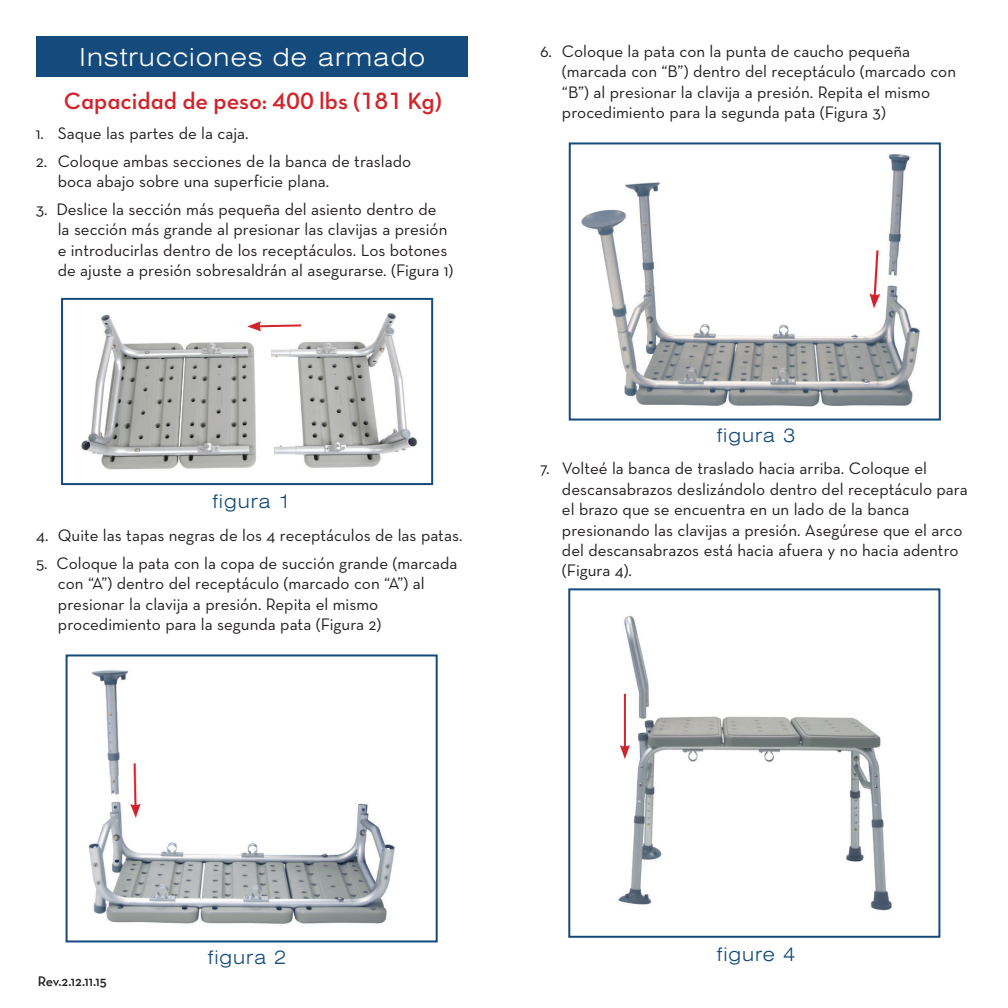
<style>
.page{position:relative;width:1008px;height:1008px;background:#fff}
.page>*{position:absolute;margin:0;border:0;box-sizing:border-box;transform-origin:0 0}
.t1{font:300 expanded 25px "Swiss 721 BT";letter-spacing:.05em;color:#fff}
.t2{font:24px "Neutra Text TFPS Demi Alt";color:#d1232a}
.t3{font:300 expanded 18.8px "Swiss 721 BT";letter-spacing:.05em;color:#144a7c}
.t4{font:17px/20.4px "Neutraface Text";color:#231f20}
.t5{font:14px "Neutraface Text TT Demi Alt";color:#231f20}
</style>
<div class="page">
<div style="left:36px;top:36px;width:432px;height:40px;background:#144a7c"></div>
<img style="left:88px;top:670px;width:307px;height:254px">
<div style="left:66px;top:654px;width:372px;height:288px;border:2px solid #144a7c"></div>
<img style="left:81px;top:313px;width:337px;height:157px">
<div style="left:61px;top:298px;width:372px;height:187px;border:2px solid #144a7c"></div>
<svg style="left:247px;top:321px;width:56px;height:10px"></svg>
<img style="left:618px;top:616px;width:274px;height:295px">
<div style="left:568px;top:588px;width:372px;height:350px;border:2px solid #144a7c"></div>
<hr style="left:624px;top:694px;width:2px;height:54px;background:#d1232a">
<svg style="left:620px;top:745px;width:10px;height:14px"></svg>
<img style="left:581px;top:154px;width:339px;height:253px">
<div style="left:569px;top:142px;width:372px;height:279px;border:2px solid #144a7c"></div>
<h1 class="t1" style="left:80px;top:42px;width:347px">Instrucciones de armado</h1>
<p class="t4" style="left:562px;top:40px;width:396px;text-indent:-22px">6. Coloque la pata con la punta de caucho pequeña (marcada con “B”) dentro del receptáculo (marcado con “B”) al presionar la clavija a presión. Repita el mismo procedimiento para la segunda pata (Figura 3)</p>
<h2 class="t2" style="left:64px;top:86px;width:379px">Capacidad de peso: 400 lbs (181 Kg)</h2>
<p class="t4" style="left:36px;top:123px;width:215px">1. Saque las partes de la caja.</p>
<p class="t4" style="left:58px;top:150px;width:355px;text-indent:-22px">2. Coloque ambas secciones de la banca de traslado boca abajo sobre una superficie plana.</p>
<p class="t4" style="left:58px;top:199px;width:397px;text-indent:-22px">3. Deslice la sección más pequeña del asiento dentro de<br>la sección más grande al presionar las clavijas a presión e introducirlas dentro de los receptáculos. Los botones de ajuste a presión sobresaldrán al asegurarse. (Figura 1)</p>
<p class="t3" style="left:212px;top:490px;width:80px">figura 1</p>
<p class="t4" style="left:36px;top:525px;width:428px">4. Quite las tapas negras de los 4 receptáculos de las patas.</p>
<p class="t4" style="left:58px;top:553px;width:401px;text-indent:-22px">5. Coloque la pata con la copa de succión grande (marcada con “A”) dentro del receptáculo (marcado con “A”) al presionar la clavija a presión. Repita el mismo procedimiento para la segunda pata (Figura 2)</p>
<p class="t3" style="left:717px;top:425px;width:80px">figura 3</p>
<p class="t4" style="left:562px;top:458px;width:407px;text-indent:-22px">7. Volteé la banca de traslado hacia arriba. Coloque el descansabrazos deslizándolo dentro del receptáculo para el brazo que se encuentra en un lado de la banca presionando las clavijas a presión. Asegúrese que el arco del descansabrazos está hacia afuera y no hacia adentro (Figura 4).</p>
<p class="t5" style="left:38px;top:973px;width:71px">Rev.2.12.11.15</p>
<p class="t3" style="left:208px;top:946px;width:80px">figura 2</p>
<p class="t3" style="left:717px;top:944px;width:80px">figure 4</p>
</div>
